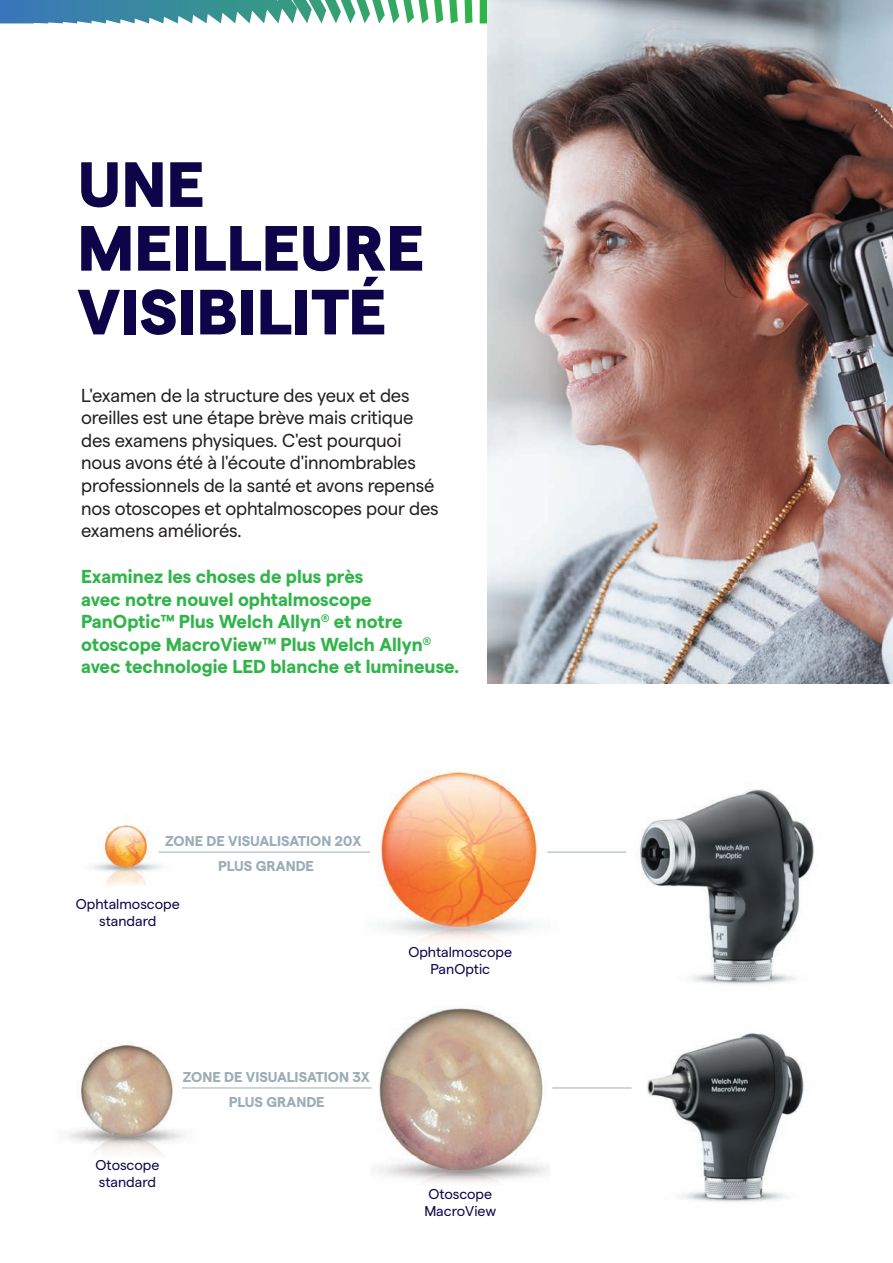
<style>
.page{position:relative;width:893px;height:1263px;background:#fff}
.page>*{position:absolute;margin:0;border:0;box-sizing:border-box;transform-origin:0 0}
.t1{font:800 63.75px/63.8px "Matter";color:#0d0449}
.t2{font:18.75px/22.5px "Matter";letter-spacing:-.01em;color:#231f20}
.t3{font:700 18.75px/22.5px "Matter";color:#31b44a}
.t4{font:14.25px/17.1px "Matter";color:#0d0449;text-align:center}
.t5{font:700 14.25px/24.9px "Matter";color:#9badb7;text-align:center}
</style>
<div class="page">
<svg style="left:0;top:0;width:487px;height:23px"></svg>
<img style="left:487px;top:0;width:406px;height:684px">
<img style="left:568px;top:1033px;width:236px;height:169px">
<img style="left:568px;top:789px;width:246px;height:196px">
<img style="left:91px;top:825px;width:82px;height:60px">
<img style="left:68px;top:1042px;width:129px;height:112px">
<img style="left:362px;top:771px;width:196px;height:169px">
<img style="left:371px;top:1008px;width:179px;height:174px">
<hr style="left:159px;top:852px;width:211px;height:1px;background:#9badb7">
<hr style="left:547px;top:852px;width:79px;height:1px;background:#9badb7">
<hr style="left:182px;top:1087px;width:190px;height:1px;background:#9badb7">
<hr style="left:552px;top:1087px;width:79px;height:1px;background:#9badb7">
<h1 class="t1" style="left:77px;top:147px;width:348px">UNE<br>MEILLEURE<br>VISIBILITÉ</h1>
<p class="t2" style="left:81px;top:383px;width:359px">L'examen de la structure des yeux et des oreilles est une étape brève mais critique des examens physiques. C'est pourquoi nous avons été à l'écoute d'innombrables professionnels de la santé et avons repensé nos otoscopes et ophtalmoscopes pour des examens améliorés.</p>
<p class="t3" style="left:81px;top:564px;width:380px">Examinez les choses de plus près<br>avec notre nouvel ophtalmoscope PanOptic™ Plus Welch Allyn<sup>®</sup> et notre otoscope MacroView™ Plus Welch Allyn<sup>® </sup>avec technologie LED blanche et lumineuse.</p>
<p class="t5" style="left:165px;top:827px;width:198px">ZONE DE VISUALISATION 20X<br>PLUS GRANDE</p>
<p class="t4" style="left:76px;top:894px;width:105px">Ophtalmoscope standard</p>
<p class="t5" style="left:183px;top:1063px;width:189px">ZONE DE VISUALISATION 3X</p>
<p class="t4" style="left:96px;top:1155px;width:65px;text-align:left">Otoscope standard</p>
<p class="t5" style="left:229px;top:1089px;width:97px">PLUS GRANDE</p>
<p class="t4" style="left:408px;top:942px;width:105px">Ophtalmoscope<br>PanOptic</p>
<p class="t4" style="left:424px;top:1184px;width:73px;text-align:left">Otoscope<br>MacroView</p>
</div>
